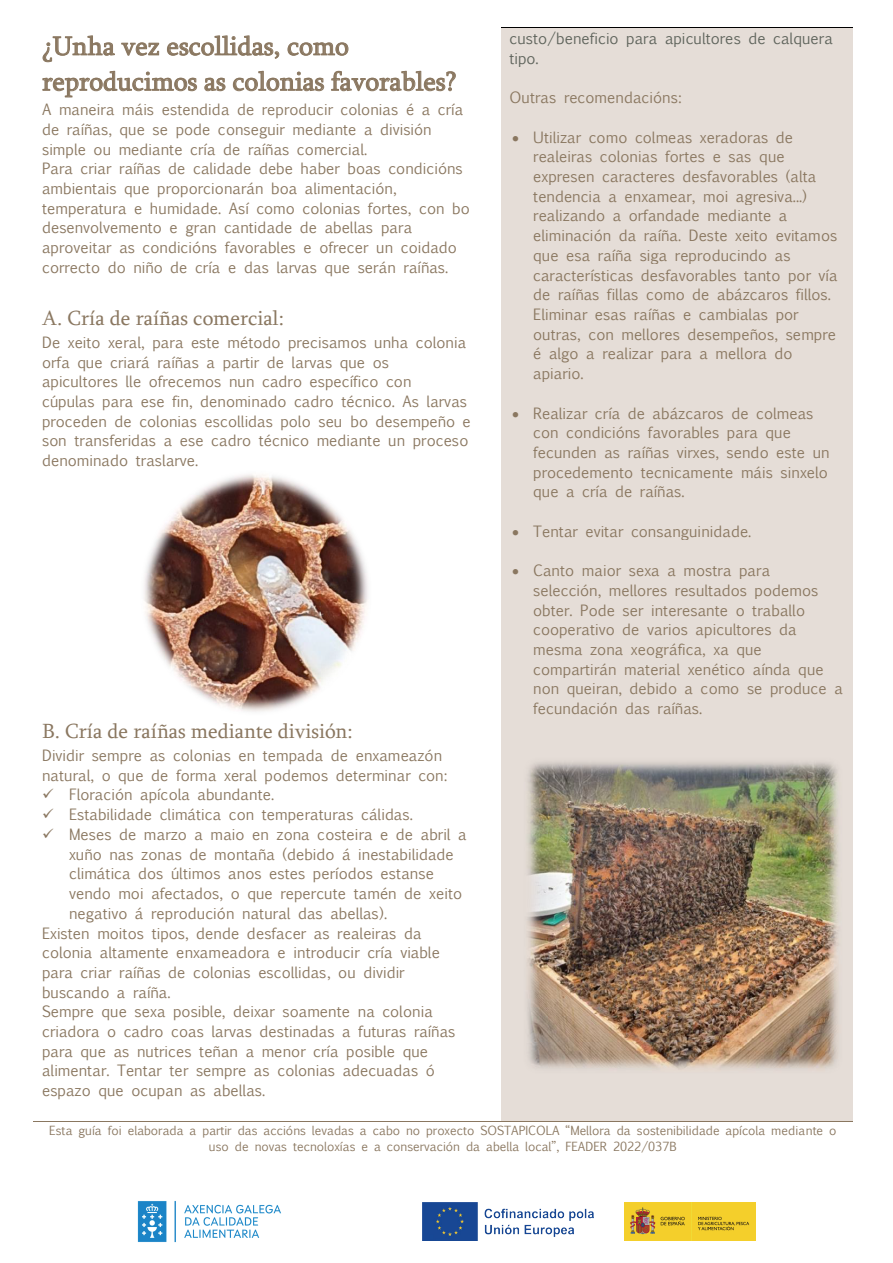
<style>
.page{position:relative;width:893px;height:1263px;background:#fff}
.page>*{position:absolute;margin:0;border:0;box-sizing:border-box;transform-origin:0 0}
.t1{font:27px/35.4px "Sylfaen";color:#8a7760}
.t2{font:21px "Sylfaen";color:#8a7760}
.t3{font:15px/19.6px "Euphemia";color:#8a7760}
.t4{font:15px/19.8px "Euphemia";color:#5f645c}
.t5{font:12px/15.9px "Euphemia";color:#8a7760;text-align:center}
</style>
<div class="page">
<svg style="left:42px;top:35px;width:414px;height:63px"></svg>
<div style="left:501px;top:28px;width:351px;height:1071px;background:#e5ddd7"></div>
<hr style="left:501px;top:27px;width:351px;height:1px;background:#000">
<div style="left:501px;top:1099px;width:351px;height:22px;background:#e5ddd7"></div>
<hr style="left:33px;top:1121px;width:447px;height:1px;background:#8a7760">
<svg style="left:480px;top:1121px;width:22px;height:1px"></svg>
<hr style="left:502px;top:1121px;width:350px;height:1px;background:#8a7760">
<img style="left:144px;top:474px;width:224px;height:238px">
<img style="left:527px;top:762px;width:312px;height:308px">
<img style="left:624px;top:1203px;width:131px;height:37px">
<img style="left:138px;top:1200px;width:143px;height:43px">
<img style="left:422px;top:1203px;width:172px;height:37px">
<h1 class="t1" style="left:42px;top:28px;width:416px">¿Unha vez escollidas, como reproducimos as colonias favorables?</h1>
<p class="t3" style="left:42px;top:100px;width:429px">A maneira máis estendida de reproducir colonias é a cría de raíñas, que se pode conseguir mediante a división simple ou mediante cría de raíñas comercial.<br>Para criar raíñas de calidade debe haber boas condicións ambientais que proporcionarán boa alimentación, temperatura e humidade. Así como colonias fortes, con bo desenvolvemento e gran cantidade de abellas para aproveitar as condicións favorables e ofrecer un coidado correcto do niño de cría e das larvas que serán raíñas.</p>
<h2 class="t2" style="left:42px;top:304px;width:243px">A. Cría de raíñas comercial:</h2>
<p class="t3" style="left:42px;top:332px;width:430px">De xeito xeral, para este método precisamos unha colonia orfa que criará raíñas a partir de larvas que os<br>apicultores lle ofrecemos nun cadro específico con<br>cúpulas para ese fin, denominado cadro técnico. As larvas proceden de colonias escollidas polo seu bo desempeño e son transferidas a ese cadro técnico mediante un proceso denominado traslarve.</p>
<h2 class="t2" style="left:42px;top:717px;width:312px">B. Cría de raíñas mediante división:</h2>
<p class="t3" style="left:42px;top:745px;width:407px">Dividir sempre as colonias en tempada de enxameazón natural, o que de forma xeral podemos determinar con:</p>
<p class="t3" style="left:42px;top:785px;width:233px">✓ Floración apícola abundante.</p>
<p class="t3" style="left:42px;top:805px;width:372px">✓ Estabilidade climática con temperaturas cálidas.</p>
<p class="t3" style="left:42px;top:824px;width:426px">✓ Meses de marzo a maio en zona costeira e de abril a</p>
<p class="t3" style="left:69px;top:844px;width:386px">xuño nas zonas de montaña (debido á inestabilidade</p>
<p class="t3" style="left:69px;top:864px;width:366px">climática dos últimos anos estes períodos estanse</p>
<p class="t3" style="left:69px;top:884px;width:395px">vendo moi afectados, o que repercute tamén de xeito</p>
<p class="t3" style="left:69px;top:903px;width:320px">negativo á reprodución natural das abellas).</p>
<p class="t3" style="left:42px;top:923px;width:381px">Existen moitos tipos, dende desfacer as realeiras da</p>
<p class="t3" style="left:42px;top:943px;width:399px">colonia altamente enxameadora e introducir cría viable</p>
<p class="t3" style="left:42px;top:962px;width:364px">para criar raíñas de colonias escollidas, ou dividir</p>
<p class="t3" style="left:42px;top:982px;width:130px">buscando a raíña.</p>
<p class="t3" style="left:42px;top:1002px;width:392px">Sempre que sexa posible, deixar soamente na colonia</p>
<p class="t3" style="left:42px;top:1021px;width:415px">criadora o cadro coas larvas destinadas a futuras raíñas</p>
<p class="t3" style="left:42px;top:1041px;width:388px">para que as nutrices teñan a menor cría posible que</p>
<p class="t3" style="left:42px;top:1061px;width:394px">alimentar. Tentar ter sempre as colonias adecuadas ó</p>
<p class="t3" style="left:42px;top:1081px;width:225px">espazo que ocupan as abellas.</p>
<p class="t4" style="left:510px;top:29px;width:325px">custo/beneficio para apicultores de calquera tipo.</p>
<p class="t3" style="left:510px;top:88px;width:174px">Outras recomendacións:</p>
<p class="t3" style="left:533px;top:127px;width:306px;text-indent:-21px">• Utilizar como colmeas xeradoras de realeiras colonias fortes e sas que expresen caracteres desfavorables (alta tendencia a enxamear, moi agresiva...) realizando a orfandade mediante a eliminación da raíña. Deste xeito evitamos que esa raíña siga reproducindo as características desfavorables tanto por vía de raíñas fillas como de abázcaros fillos.<br>Eliminar esas raíñas e cambialas por outras, con mellores desempeños, sempre é algo a realizar para a mellora do apiario.</p>
<p class="t3" style="left:533px;top:403px;width:298px;text-indent:-21px">• Realizar cría de abázcaros de colmeas con condicións favorables para que fecunden as raíñas virxes, sendo este un procedemento tecnicamente máis sinxelo que a cría de raíñas.</p>
<p class="t3" style="left:512px;top:521px;width:241px">• Tentar evitar consanguinidade.</p>
<p class="t3" style="left:533px;top:561px;width:311px;text-indent:-21px">• Canto maior sexa a mostra para<br>selección, mellores resultados podemos obter. Pode ser interesante o traballo cooperativo de varios apicultores da mesma zona xeográfica, xa que compartirán material xenético aínda que non queiran, debido a como se produce a fecundación das raíñas.</p>
<p class="t5" style="left:49px;top:1122px;width:789px">Esta guía foi elaborada a partir das accións levadas a cabo no proxecto SOSTAPICOLA “Mellora da sostenibilidade apícola mediante o uso de novas tecnoloxías e a conservación da abella local”, FEADER 2022/037B</p>
</div>
